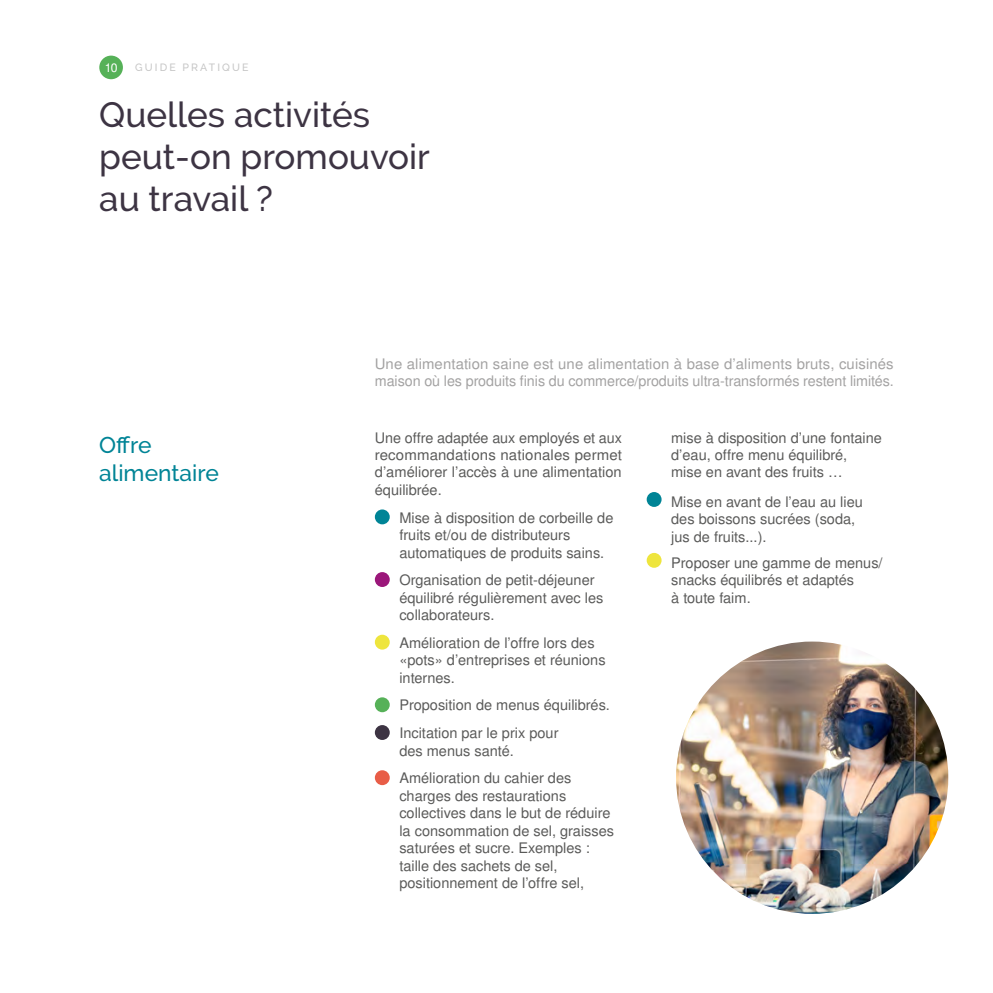
<style>
.page{position:relative;width:993px;height:993px;background:#fff}
.page>*{position:absolute;margin:0;border:0;box-sizing:border-box;transform-origin:0 0}
.t1{font:500 35px/42px "Raleway";color:#3d3443}
.t2{font:500 22.75px/27.3px "Raleway";color:#008496}
.t3{font:14.53px/17.5px "Nimbus Sans LOT";color:#5a5a59}
.t4{font:14.53px/17.5px "Nimbus Sans LOT";letter-spacing:-.005em;color:#a3a2a2}
.t5{font:12.25px "Nimbus Sans LOT";color:#fff}
.t6{font:500 10.5px "Raleway";letter-spacing:.2em;color:#c6c6c6}
</style>
<div class="page">
<div style="left:375px;top:509px;width:14px;height:15px;background:#008496;border-radius:50%"></div>
<div style="left:375px;top:572px;width:14px;height:14px;background:#9b177a;border-radius:50%"></div>
<div style="left:375px;top:634px;width:14px;height:15px;background:#eee53d;border-radius:50%"></div>
<div style="left:375px;top:697px;width:14px;height:15px;background:#56b158;border-radius:50%"></div>
<div style="left:375px;top:724px;width:14px;height:15px;background:#3d3443;border-radius:50%"></div>
<div style="left:375px;top:770px;width:14px;height:14px;background:#e85d47;border-radius:50%"></div>
<div style="left:646px;top:492px;width:15px;height:14px;background:#008496;border-radius:50%"></div>
<div style="left:646px;top:552px;width:15px;height:15px;background:#eee53d;border-radius:50%"></div>
<div style="left:99px;top:56px;width:24px;height:23px;background:#56b158;border-radius:50%"></div>
<img style="left:675px;top:641px;width:272px;height:272px;border-radius:136px">
<p class="t5" style="left:105px;top:60px;width:14px">10</p>
<p class="t6" style="left:135px;top:61px;width:115px">GUIDE PRATIQUE</p>
<h1 class="t1" style="left:99px;top:94px;width:332px">Quelles activités peut-on promouvoir au travail ?</h1>
<h2 class="t2" style="left:99px;top:431px;width:121px">Offre alimentaire</h2>
<p class="t4" style="left:375px;top:355px;width:520px">Une alimentation saine est une alimentation à base d’aliments bruts, cuisinés maison où les produits finis du commerce/produits ultra-transformés restent limités.</p>
<p class="t3" style="left:375px;top:429px;width:248px;text-align:justify">Une offre adaptée aux employés et aux recommandations nationales permet d’améliorer l’accès à une alimentation équilibrée.</p>
<p class="t3" style="left:399px;top:509px;width:215px">Mise à disposition de corbeille de fruits et/ou de distributeurs automatiques de produits sains.</p>
<p class="t3" style="left:399px;top:571px;width:205px">Organisation de petit-déjeuner équilibré régulièrement avec les collaborateurs.</p>
<p class="t3" style="left:399px;top:634px;width:208px">Amélioration de l’offre lors des «pots» d’entreprises et réunions internes.</p>
<p class="t3" style="left:399px;top:691px;width:212px;line-height:27.7px">Proposition de menus équilibrés.<br>Incitation par le prix pour</p>
<p class="t3" style="left:399px;top:736px;width:173px;line-height:27.7px">des menus santé.<br>Amélioration du cahier des</p>
<p class="t3" style="left:399px;top:787px;width:216px">charges des restaurations collectives dans le but de réduire la consommation de sel, graisses saturées et sucre. Exemples : taille des sachets de sel, positionnement de l’offre sel,</p>
<p class="t3" style="left:671px;top:429px;width:212px">mise à disposition d’une fontaine d’eau, offre menu équilibré,<br>mise en avant des fruits …</p>
<p class="t3" style="left:671px;top:493px;width:193px">Mise en avant de l’eau au lieu des boissons sucrées (soda, jus de fruits...).</p>
<p class="t3" style="left:671px;top:554px;width:213px">Proposer une gamme de menus/ snacks équilibrés et adaptés<br>à toute faim.</p>
</div>
